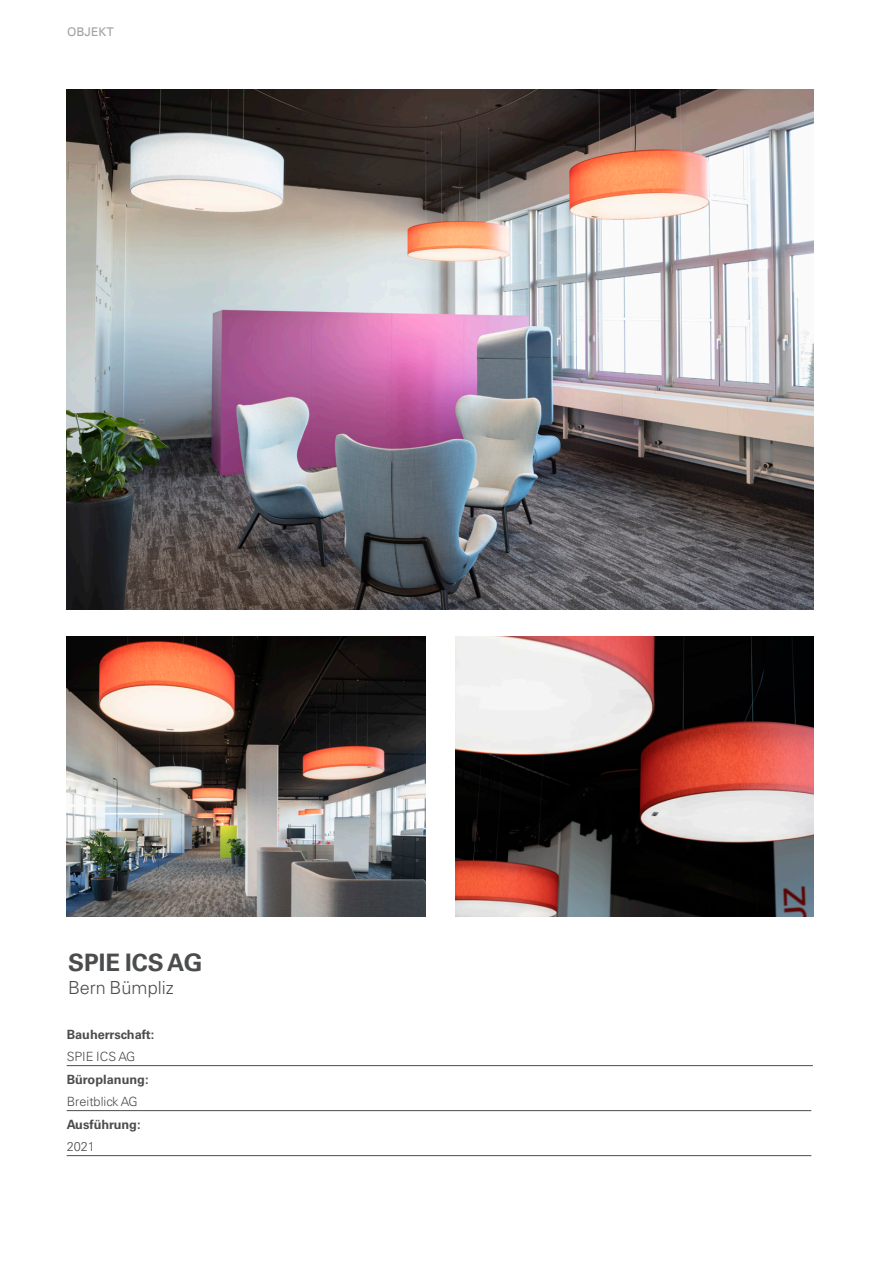
<style>
.page{position:relative;width:881px;height:1263px;background:#fff}
.page>*{position:absolute;margin:0;border:0;box-sizing:border-box;transform-origin:0 0}
.t1{font:700 24px "Univers LT Std";color:#4b4c4d}
.t2{font:300 18px "Univers LT Std";color:#4b4c4d}
.t3{font:700 12.75px "Univers LT Std";color:#4b4c4d}
.LR_Linie_darunter{font:300 12.75px "Univers LT Std";color:#4b4c4d}
.LR_Rubriktitel{font:12px "Univers LT";color:#a0a1a5}
</style>
<div class="page">
<img style="left:67px;top:89px;width:746px;height:520px">
<hr style="left:67px;top:1065px;width:745px;height:1px;background:#4b4c4d">
<hr style="left:67px;top:1110px;width:744px;height:1px;background:#4b4c4d">
<hr style="left:67px;top:1155px;width:744px;height:1px;background:#4b4c4d">
<img style="left:67px;top:637px;width:358px;height:279px">
<img style="left:455px;top:637px;width:358px;height:279px">
<p class="LR_Rubriktitel" style="left:67px;top:25px;width:48px">OBJEKT</p>
<p class="t1" style="left:68px;top:949px;width:136px">SPIE ICS AG</p>
<p class="t2" style="left:68px;top:976px;width:107px">Bern Bümpliz</p>
<p class="t3" style="left:67px;top:1027px;width:89px">Bauherrschaft:</p>
<p class="LR_Linie_darunter" style="left:67px;top:1049px;width:70px">SPIE ICS AG</p>
<p class="t3" style="left:67px;top:1072px;width:83px">Büroplanung:</p>
<p class="LR_Linie_darunter" style="left:67px;top:1094px;width:73px">Breitblick AG</p>
<p class="t3" style="left:67px;top:1117px;width:75px">Ausführung:</p>
<p class="LR_Linie_darunter" style="left:67px;top:1139px;width:30px">2021</p>
</div>
